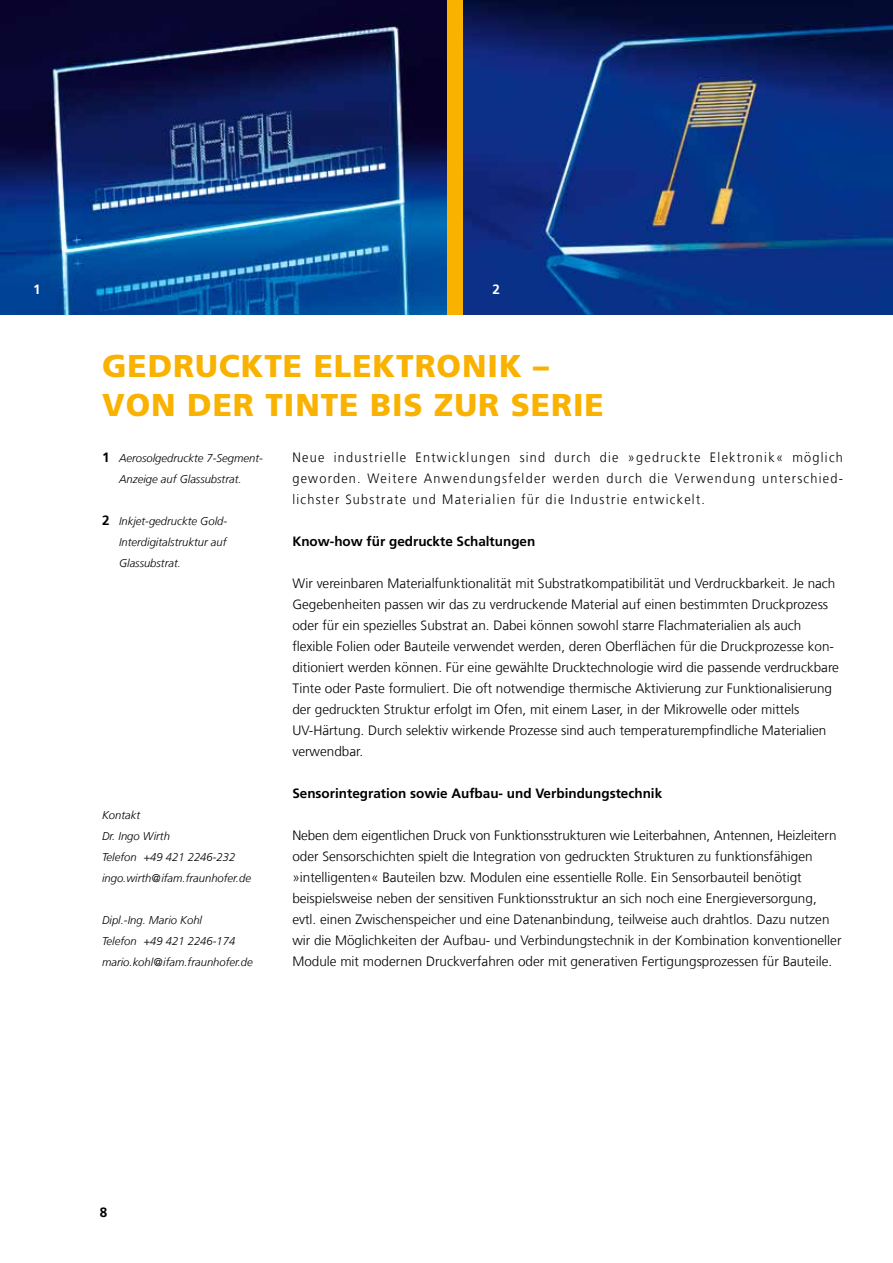
<style>
.page{position:relative;width:893px;height:1263px;background:#fff}
.page>*{position:absolute;margin:0;border:0;box-sizing:border-box;transform-origin:0 0}
.t1{font:900 31.5px "Frutiger LT Com";letter-spacing:.03em;color:#f9b200}
.t2{font:300 13.5px/21px "Frutiger LT Com";color:#000}
.t3{font:300 13.5px/21px "Frutiger LT Com";color:#000;text-align:justify;scale:.94 1}
.t4{font:700 13.5px "Frutiger LT Com";color:#000}
.t5{font:700 13.5px "Frutiger LT Com";color:#fff}
.t6{font:italic 300 11.25px/21px "Frutiger LT Com";color:#000}
.s1{font-weight:700;font-style:normal;font-size:13.5px}
</style>
<div class="page">
<img style="left:0;top:0;width:446px;height:315px">
<img style="left:463px;top:0;width:430px;height:315px">
<p class="t5" style="left:33px;top:281px;width:9px">1</p>
<p class="t5" style="left:492px;top:281px;width:9px">2</p>
<h1 class="t1" style="left:102px;top:347px;width:94px">GEDRUCKTE</h1>
<h1 class="t1" style="left:314px;top:347px;width:22px">ELEKTRONIK</h1>
<h1 class="t1" style="left:533px;top:347px;width:17px">–</h1>
<h1 class="t1" style="left:102px;top:386px;width:25px">VON</h1>
<h1 class="t1" style="left:187px;top:386px;width:98px">DER TINTE</h1>
<h1 class="t1" style="left:370px;top:386px;width:160px">BIS ZUR SERIE</h1>
<p class="t6" style="left:102px;top:447px;width:162px;text-align:center"><span class="s1">1</span> Aerosolgedruckte 7-Segment-<br>Anzeige auf Glassubstrat.</p>
<p class="t6" style="left:119px;top:510px;width:110px;text-align:justify;text-indent:-17px"><span class="s1">2</span> Inkjet-gedruckte Gold-Interdigitalstruktur auf Glassubstrat.</p>
<p class="t6" style="left:102px;top:804px;width:150px">Kontakt<br>Dr. Ingo Wirth<br>Telefon +49 421 2246-232 ingo.wirth@ifam.fraunhofer.de</p>
<p class="t6" style="left:102px;top:909px;width:152px">Dipl.-Ing. Mario Kohl<br>Telefon +49 421 2246-174 mario.kohl@ifam.fraunhofer.de</p>
<p class="t3" style="left:292px;top:447px;width:587px">Neue industrielle Entwicklungen sind durch die »gedruckte Elektronik« möglich geworden. Weitere Anwendungsfelder werden durch die Verwendung unterschied&shy;lichster Substrate und Materialien für die Industrie entwickelt.</p>
<p class="t4" style="left:292px;top:533px;width:245px">Know-how für gedruckte Schaltungen</p>
<p class="t2" style="left:292px;top:573px;width:548px">Wir vereinbaren Materialfunktionalität mit Substratkompatibilität und Verdruckbarkeit. Je nach Gegebenheiten passen wir das zu verdruckende Material auf einen bestimmten Druckprozess oder für ein spezielles Substrat an. Dabei können sowohl starre Flachmaterialien als auch flexible Folien oder Bauteile verwendet werden, deren Oberflächen für die Druckprozesse kon&shy;ditioniert werden können. Für eine gewählte Drucktechnologie wird die passende verdruckbare Tinte oder Paste formuliert. Die oft notwendige thermische Aktivierung zur Funktionalisierung der gedruckten Struktur erfolgt im Ofen, mit einem Laser, in der Mikrowelle oder mittels UV-Härtung. Durch selektiv wirkende Prozesse sind auch temperaturempfindliche Materialien verwendbar.</p>
<p class="t4" style="left:292px;top:785px;width:371px">Sensorintegration sowie Aufbau- und Verbindungstechnik</p>
<p class="t2" style="left:292px;top:825px;width:551px">Neben dem eigentlichen Druck von Funktionsstrukturen wie Leiterbahnen, Antennen, Heizleitern oder Sensorschichten spielt die Integration von gedruckten Strukturen zu funktionsfähigen »intelligenten« Bauteilen bzw. Modulen eine essentielle Rolle. Ein Sensorbauteil benötigt beispielsweise neben der sensitiven Funktionsstruktur an sich noch eine Energieversorgung, evtl. einen Zwischenspeicher und eine Datenanbindung, teilweise auch drahtlos. Dazu nutzen wir die Möglichkeiten der Aufbau- und Verbindungstechnik in der Kombination konventioneller Module mit modernen Druckverfahren oder mit generativen Fertigungsprozessen für Bauteile.</p>
<p class="t4" style="left:100px;top:1204px;width:9px">8</p>
</div>
